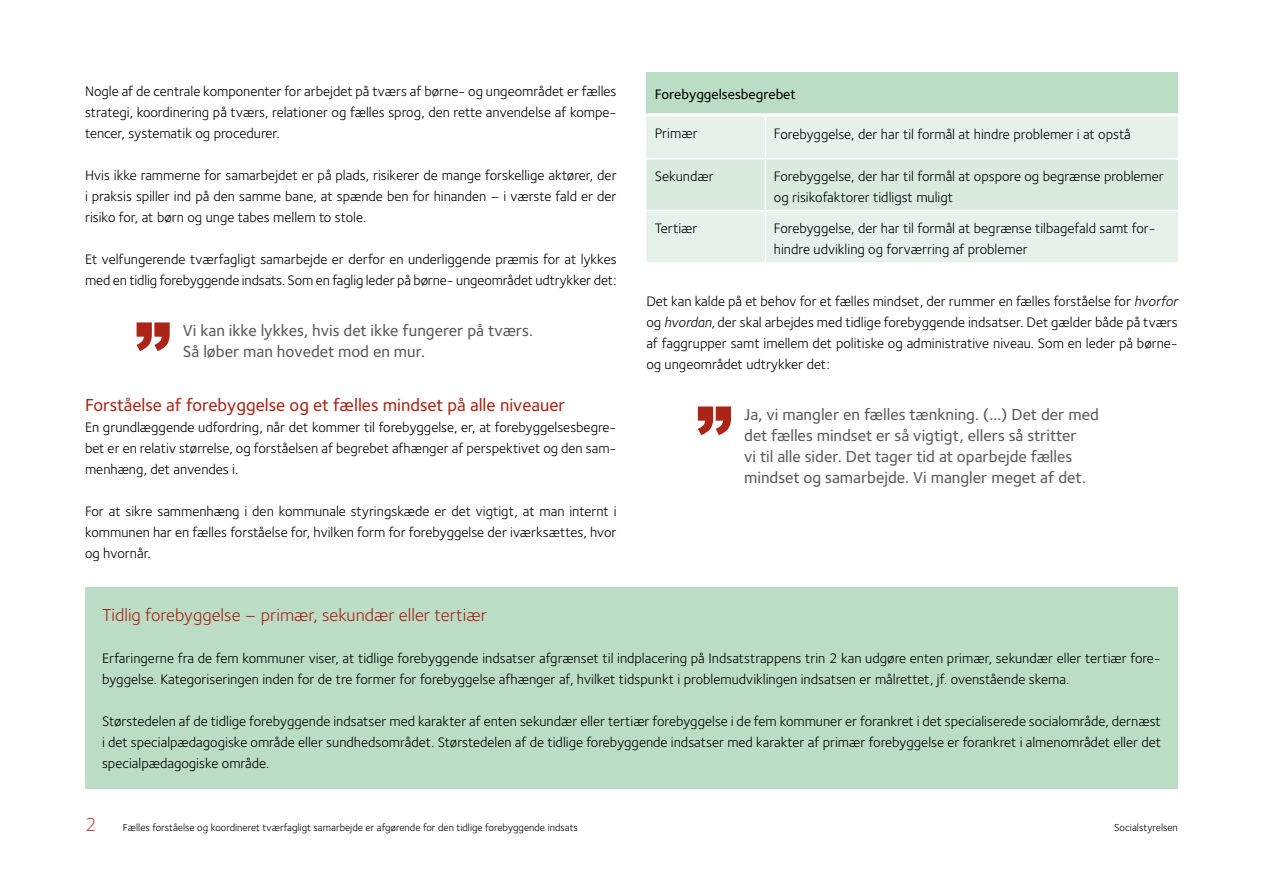
<style>
.page{position:relative;width:1263px;height:893px;background:#fff}
.page>*{position:absolute;margin:0;border:0;box-sizing:border-box;transform-origin:0 0}
.t1{font:900 72px "Arial";color:#aa2517}
.t2{font:300 19.5px "Foundry Sterling";color:#aa2517}
.t3{font:500 18px "Foundry Sterling";color:#aa2517}
.H2_boks{font:18px "Foundry Sterling";color:#aa2517}
.citat{font:500 16.5px/21px "Foundry Sterling";color:#5a5a5a}
.brød{font:14.25px/21px "Foundry Sterling";color:#000;text-align:justify}
.boks{font:14.25px/21px "Foundry Sterling";color:#000}
.tabel{font:14.25px/21px "Foundry Sterling";color:#000}
.tabel-2{font:500 14.25px "Foundry Sterling";color:#000}
.t4{font:10.5px "Foundry Sterling";color:#000}
.s1{font-style:italic}
</style>
<div class="page">
<div style="left:646px;top:72px;width:532px;height:43px;background:#bcddc5"></div>
<div style="left:646px;top:116px;width:532px;height:146px;background:#e6f2e9"></div>
<div style="left:646px;top:160px;width:532px;height:50px;background:#d8ebde"></div>
<hr style="left:765px;top:116px;width:1px;height:42px;background:#fff">
<hr style="left:646px;top:158px;width:119px;height:2px;background:#fff">
<hr style="left:765px;top:158px;width:413px;height:2px;background:#fff">
<hr style="left:765px;top:160px;width:1px;height:50px;background:#fff">
<hr style="left:646px;top:210px;width:119px;height:1px;background:#fff">
<hr style="left:765px;top:210px;width:413px;height:1px;background:#fff">
<hr style="left:765px;top:211px;width:1px;height:51px;background:#fff">
<hr style="left:646px;top:113px;width:119px;height:3px;background:#fff">
<hr style="left:765px;top:113px;width:413px;height:3px;background:#fff">
<div style="left:85px;top:587px;width:1093px;height:55px;background:#bcddc5"></div>
<div style="left:85px;top:632px;width:1093px;height:72px;background:#bcddc5"></div>
<div style="left:85px;top:695px;width:1093px;height:93px;background:#bcddc5"></div>
<p class="brød" style="left:85px;top:81px;width:533px">Nogle af de centrale komponenter for arbejdet på tværs af børne- og ungeområdet er fælles strategi, koordinering på tværs, relationer og fælles sprog, den rette anvendelse af kompe&shy;tencer, systematik og procedurer.</p>
<p class="brød" style="left:85px;top:165px;width:533px">Hvis ikke rammerne for samarbejdet er på plads, risikerer de mange forskellige aktører, der i praksis spiller ind på den samme bane, at spænde ben for hinanden – i værste fald er der risiko for, at børn og unge tabes mellem to stole.</p>
<p class="brød" style="left:85px;top:249px;width:533px">Et velfungerende tværfagligt samarbejde er derfor en underliggende præmis for at lykkes med en tidlig forebyggende indsats. Som en faglig leder på børne- ungeområdet udtrykker det:</p>
<p class="citat" style="left:183px;top:320px;width:352px">Vi kan ikke lykkes, hvis det ikke fungerer på tværs.<br>Så løber man hovedet mod en mur.</p>
<h2 class="t3" style="left:85px;top:394px;width:482px">Forståelse af forebyggelse og et fælles mindset på alle niveauer</h2>
<p class="brød" style="left:85px;top:417px;width:533px">En grundlæggende udfordring, når det kommer til forebyggelse, er, at forebyggelsesbegre&shy;bet er en relativ størrelse, og forståelsen af begrebet afhænger af perspektivet og den sam&shy;menhæng, det anvendes i.</p>
<p class="brød" style="left:85px;top:501px;width:533px">For at sikre sammenhæng i den kommunale styringskæde er det vigtigt, at man internt i kommunen har en fælles forståelse for, hvilken form for forebyggelse der iværksættes, hvor og hvornår.</p>
<h1 class="t1" style="left:135px;top:297px;width:37px">”</h1>
<p class="tabel-2" style="left:655px;top:86px;width:142px">Forebyggelsesbegrebet</p>
<p class="tabel" style="left:655px;top:123px;width:44px">Primær</p>
<p class="tabel" style="left:774px;top:123px;width:358px">Forebyggelse, der har til formål at hindre problemer i at opstå</p>
<p class="tabel" style="left:655px;top:166px;width:60px">Sekundær</p>
<p class="tabel" style="left:774px;top:166px;width:391px">Forebyggelse, der har til formål at opspore og begrænse problemer og risikofaktorer tidligst muligt</p>
<p class="tabel" style="left:655px;top:218px;width:44px">Tertiær</p>
<p class="tabel" style="left:774px;top:218px;width:383px">Forebyggelse, der har til formål at begrænse tilbagefald samt for&shy;hindre udvikling og forværring af problemer</p>
<p class="brød" style="left:646px;top:291px;width:533px">Det kan kalde på et behov for et fælles mindset, der rummer en fælles forståelse for <span class="s1">hvorfor </span>og <span class="s1">hvordan,</span> der skal arbejdes med tidlige forebyggende indsatser. Det gælder både på tværs af faggrupper samt imellem det politiske og administrative niveau. Som en leder på børne&shy;og ungeområdet udtrykker det:</p>
<p class="citat" style="left:744px;top:404px;width:356px">Ja, vi mangler en fælles tænkning. (…) Det der med det fælles mindset er så vigtigt, ellers så stritter<br>vi til alle sider. Det tager tid at oparbejde fælles mindset og samarbejde. Vi mangler meget af det.</p>
<h1 class="t1" style="left:696px;top:381px;width:37px">”</h1>
<h2 class="H2_boks" style="left:102px;top:605px;width:386px">Tidlig forebyggelse – primær, sekundær eller tertiær</h2>
<p class="boks" style="left:102px;top:648px;width:1060px">Erfaringerne fra de fem kommuner viser, at tidlige forebyggende indsatser afgrænset til indplacering på Indsatstrappens trin 2 kan udgøre enten primær, sekundær eller tertiær fore&shy;byggelse. Kategoriseringen inden for de tre former for forebyggelse afhænger af, hvilket tidspunkt i problemudviklingen indsatsen er målrettet, jf. ovenstående skema.</p>
<p class="boks" style="left:102px;top:711px;width:1060px;text-align:justify">Størstedelen af de tidlige forebyggende indsatser med karakter af enten sekundær eller tertiær forebyggelse i de fem kommuner er forankret i det specialiserede socialområde, dernæst i det specialpædagogiske område eller sundhedsområdet. Størstedelen af de tidlige forebyggende indsatser med karakter af primær forebyggelse er forankret i almenområdet eller det specialpædagogiske område.</p>
<h2 class="t2" style="left:85px;top:813px;width:13px">2</h2>
<p class="t4" style="left:123px;top:821px;width:457px">Fælles forståelse og koordineret tværfagligt samarbejde er afgørende for den tidlige forebyggende indsats</p>
<p class="t4" style="left:1114px;top:821px;width:65px">Socialstyrelsen</p>
</div>
